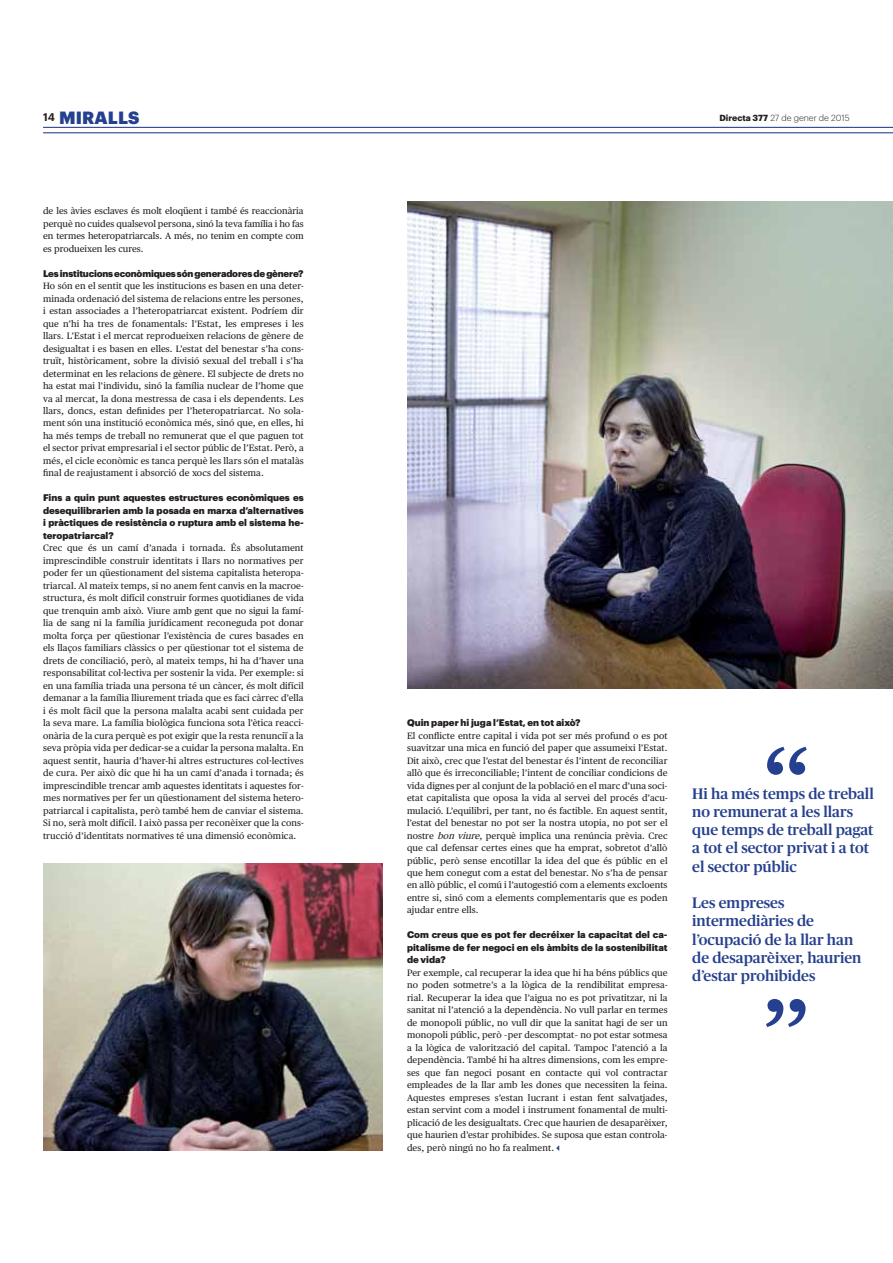
<style>
.page{position:relative;width:893px;height:1263px;background:#fff}
.page>*{position:absolute;margin:0;border:0;box-sizing:border-box;transform-origin:0 0}
.t1{font:107.55px "Publico Text";color:#25408e}
.t2{font:900 17.4px "Graphik";letter-spacing:.005em;color:#25408e}
.t3{font:500 15.15px/18.3px "Publico";color:#25408e}
.t4{font:900 9.45px/12.5px "Graphik";color:#231f20;text-align:justify}
.t5{font:900 9.45px "Graphik";letter-spacing:-.02em;color:#231f20}
.t6{font:9.3px/12.5px "Publico Text";letter-spacing:.01em;color:#231f20;text-align:justify}
.t7{font:300 8.7px "Graphik";color:#231f20}
.s1{font-weight:700}
.s2{font-style:italic}
</style>
<div class="page">
<hr style="left:43px;top:127px;width:850px;height:1px;background:#25408e">
<hr style="left:43px;top:132px;width:850px;height:1px;background:#25408e">
<img style="left:407px;top:202px;width:486px;height:487px">
<img style="left:43px;top:864px;width:339px;height:287px">
<h2 class="t2" style="left:43px;top:111px;width:98px"><sup>14</sup> MIRALLS</h2>
<p class="t7" style="left:719px;top:114px;width:132px"><span class="s1">Directa 377</span> 27 de gener de 2015</p>
<p class="t6" style="left:43px;top:205px;width:262px">de les àvies esclaves és molt eloqüent i també és reaccionària perquè no cuides qualsevol persona, sinó la teva família i ho fas en termes heteropatriarcals. A més, no tenim en compte com es produeixen les cures.</p>
<p class="t5" style="left:43px;top:269px;width:262px">Les institucions econòmiques són generadores de gènere?</p>
<p class="t6" style="left:43px;top:280px;width:262px">Ho són en el sentit que les institucions es basen en una deter&shy;minada ordenació del sistema de relacions entre les persones, i estan associades a l’heteropatriarcat existent. Podríem dir que n’hi ha tres de fonamentals: l’Estat, les empreses i les llars. L’Estat i el mercat reprodueixen relacions de gènere de desigualtat i es basen en elles. L’estat del benestar s’ha cons&shy;truït, històricament, sobre la divisió sexual del treball i s’ha determinat en les relacions de gènere. El subjecte de drets no ha estat mai l’individu, sinó la família nuclear de l’home que va al mercat, la dona mestressa de casa i els dependents. Les llars, doncs, estan definides per l’heteropatriarcat. No sola&shy;ment són una institució econòmica més, sinó que, en elles, hi ha més temps de treball no remunerat que el que paguen tot el sector privat empresarial i el sector públic de l’Estat. Però, a més, el cicle econòmic es tanca perquè les llars són el matalàs final de reajustament i absorció de xocs del sistema.</p>
<p class="t4" style="left:43px;top:492px;width:262px">Fins a quin punt aquestes estructures econòmiques es desequilibrarien amb la posada en marxa d’alternatives i pràctiques de resistència o ruptura amb el sistema he&shy;teropatriarcal?</p>
<p class="t6" style="left:43px;top:543px;width:262px">Crec que és un camí d’anada i tornada. És absolutament imprescindible construir identitats i llars no normatives per poder fer un qüestionament del sistema capitalista heteropa&shy;triarcal. Al mateix temps, si no anem fent canvis en la macroe&shy;structura, és molt difícil construir formes quotidianes de vida que trenquin amb això. Viure amb gent que no sigui la famí&shy;lia de sang ni la família jurídicament reconeguda pot donar molta força per qüestionar l’existència de cures basades en els llaços familiars clàssics o per qüestionar tot el sistema de drets de conciliació, però, al mateix temps, hi ha d’haver una responsabilitat col·lectiva per sostenir la vida. Per exemple: si en una família triada una persona té un càncer, és molt difícil demanar a la família lliurement triada que es faci càrrec d’ella i és molt fàcil que la persona malalta acabi sent cuidada per la seva mare. La família biològica funciona sota l’ètica reacci&shy;onària de la cura perquè es pot exigir que la resta renunciï a la seva pròpia vida per dedicar-se a cuidar la persona malalta. En aquest sentit, hauria d’haver-hi altres estructures col·lectives de cura. Per això dic que hi ha un camí d’anada i tornada; és imprescindible trencar amb aquestes identitats i aquestes for&shy;mes normatives per fer un qüestionament del sistema hetero&shy;patriarcal i capitalista, però també hem de canviar el sistema.<br>Si no, serà molt difícil. I això passa per reconèixer que la cons&shy;trucció d’identitats normatives té una dimensió econòmica.</p>
<p class="t4" style="left:407px;top:717px;width:175px">Quin paper hi juga l’Estat, en tot això?</p>
<p class="t6" style="left:407px;top:730px;width:262px">El conflicte entre capital i vida pot ser més profund o es pot suavitzar una mica en funció del paper que assumeixi l’Estat.<br>Dit això, crec que l’estat del benestar és l’intent de reconciliar allò que és irreconciliable; l’intent de conciliar condicions de vida dignes per al conjunt de la població en el marc d’una soci&shy;etat capitalista que oposa la vida al servei del procés d’acu&shy;mulació. L’equilibri, per tant, no és factible. En aquest sentit, l’estat del benestar no pot ser la nostra utopia, no pot ser el nostre <span class="s2">bon viure</span>, perquè implica una renúncia prèvia. Crec que cal defensar certes eines que ha emprat, sobretot d’allò públic, però sense encotillar la idea del que és públic en el que hem conegut com a estat del benestar. No s’ha de pensar en allò públic, el comú i l’autogestió com a elements excloents entre si, sinó com a elements complementaris que es poden ajudar entre ells.</p>
<p class="t4" style="left:407px;top:929px;width:262px">Com creus que es pot fer decréixer la capacitat del ca&shy;pitalisme de fer negoci en els àmbits de la sostenibilitat de vida?</p>
<p class="t6" style="left:407px;top:967px;width:262px">Per exemple, cal recuperar la idea que hi ha béns públics que no poden sotmetre’s a la lògica de la rendibilitat empresa&shy;rial. Recuperar la idea que l’aigua no es pot privatitzar, ni la sanitat ni l’atenció a la dependència. No vull parlar en termes de monopoli públic, no vull dir que la sanitat hagi de ser un monopoli públic, però –per descomptat– no pot estar sotmesa a la lògica de valorització del capital. Tampoc l’atenció a la dependència. També hi ha altres dimensions, com les empre&shy;ses que fan negoci posant en contacte qui vol contractar empleades de la llar amb les dones que necessiten la feina.<br>Aquestes empreses s’estan lucrant i estan fent salvatjades, estan servint com a model i instrument fonamental de multi&shy;plicació de les desigualtats. Crec que haurien de desaparèixer, que haurien d’estar prohibides. Se suposa que estan controla&shy;des, però ningú no ho fa realment.</p>
<h1 class="t1" style="left:759px;top:740px;width:55px">“</h1>
<h3 class="t3" style="left:692px;top:785px;width:183px">Hi ha més temps de treball no remunerat a les llars que temps de treball pagat a tot el sector privat i a tot el sector públic</h3>
<h3 class="t3" style="left:692px;top:895px;width:171px">Les empreses intermediàries de l’ocupació de la llar han de desaparèixer, haurien d’estar prohibides</h3>
<h1 class="t1" style="left:759px;top:991px;width:55px">”</h1>
</div>
